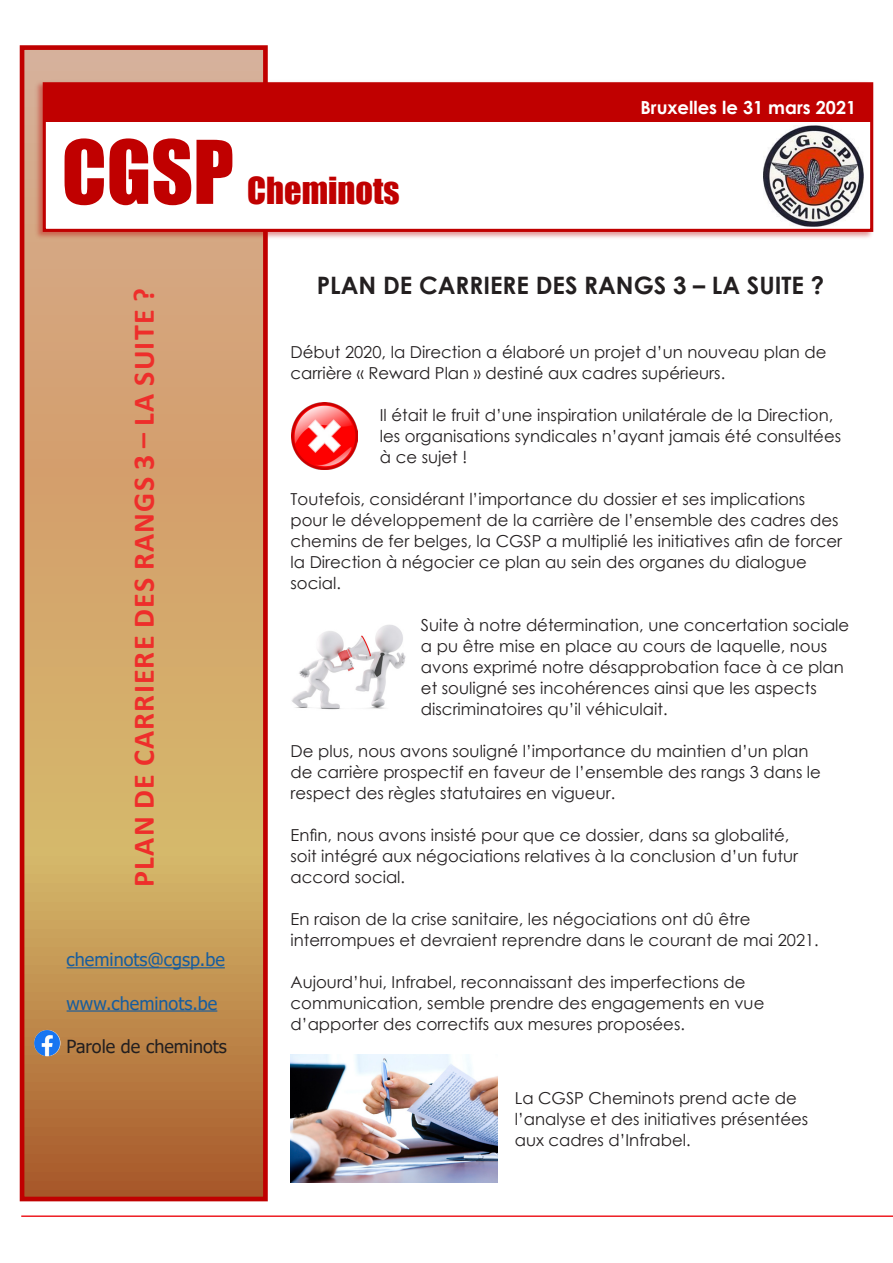
<style>
.page{position:relative;width:893px;height:1263px;background:#fff}
.page>*{position:absolute;margin:0;border:0;box-sizing:border-box;transform-origin:0 0}
.t1{font:81px "Impact";color:#c00000}
.t2{font:34.2px "Impact";color:#c00000}
.t3{font:700 30px "Calibri";letter-spacing:.04em;color:#ee2e2b}
.t4{font:700 24px "Century Gothic";color:#231f20}
.t5{font:18px "Tahoma";color:#175d9e}
.t6{font:700 18px "Century Gothic";color:#fff}
.t7{font:18px "Tahoma";color:#231f20}
.t8{font:16.5px/21px "Century Gothic";color:#231f20}
</style>
<div class="page">
<div style="left:20px;top:45px;width:248px;height:1156px;border:5px solid #c00000"></div>
<img style="left:24px;top:56px;width:239px;height:1135px">
<img style="left:30px;top:267px;width:229px;height:901px">
<img style="left:133px;top:291px;width:30px;height:35px">
<img style="left:33px;top:79px;width:841px;height:162px">
<div style="left:44px;top:84px;width:828px;height:146px;background:#fff"></div>
<div style="left:43px;top:82px;width:830px;height:150px;border:3px solid #c00000"></div>
<div style="left:509px;top:84px;width:363px;height:38px;background:#c00000"></div>
<div style="left:44px;top:84px;width:465px;height:38px;background:#c00000"></div>
<img style="left:764px;top:125px;width:99px;height:101px">
<hr style="left:67px;top:967px;width:158px;height:1px;background:#175d9e">
<hr style="left:67px;top:1010px;width:150px;height:1px;background:#175d9e">
<img style="left:34px;top:1030px;width:26px;height:26px;border-radius:13px">
<hr style="left:21px;top:1215px;width:872px;height:2px;background:#ee1d23">
<img style="left:291px;top:625px;width:115px;height:85px">
<img style="left:290px;top:1054px;width:207px;height:128px">
<img style="left:291px;top:403px;width:67px;height:66px">
<h1 class="t1" style="left:62px;top:109px;width:174px">CGSP</h1>
<h2 class="t2" style="left:247px;top:164px;width:154px">Cheminots</h2>
<p class="t6" style="left:640px;top:94px;width:217px">Bruxelles le 31 mars 2021</p>
<h3 class="t3" style="left:123px;top:887px;width:600px;rotate:-90deg">PLAN DE CARRIERE DES RANGS 3 – LA SUITE ?</h3>
<p class="t5" style="left:67px;top:948px;width:160px">cheminots@cgsp.be</p>
<p class="t5" style="left:67px;top:991px;width:152px">www.cheminots.be</p>
<p class="t7" style="left:67px;top:1034px;width:162px">Parole de cheminots</p>
<h3 class="t4" style="left:317px;top:267px;width:509px">PLAN DE CARRIERE DES RANGS 3 – LA SUITE ?</h3>
<p class="t8" style="left:291px;top:341px;width:537px">Début 2020, la Direction a élaboré un projet d’un nouveau plan de carrière « Reward Plan » destiné aux cadres supérieurs.</p>
<p class="t8" style="left:380px;top:404px;width:463px">Il était le fruit d’une inspiration unilatérale de la Direction, les organisations syndicales n’ayant jamais été consultées à ce sujet !</p>
<p class="t8" style="left:291px;top:488px;width:553px">Toutefois, considérant l’importance du dossier et ses implications pour le développement de la carrière de l’ensemble des cadres des chemins de fer belges, la CGSP a multiplié les initiatives afin de forcer la Direction à négocier ce plan au sein des organes du dialogue social.</p>
<p class="t8" style="left:421px;top:614px;width:430px">Suite à notre détermination, une concertation sociale a pu être mise en place au cours de laquelle, nous avons exprimé notre désapprobation face à ce plan et souligné ses incohérences ainsi que les aspects discriminatoires qu’il véhiculait.</p>
<p class="t8" style="left:291px;top:740px;width:532px">De plus, nous avons souligné l’importance du maintien d’un plan de carrière prospectif en faveur de l’ensemble des rangs 3 dans le respect des règles statutaires en vigueur.</p>
<p class="t8" style="left:291px;top:824px;width:509px">Enfin, nous avons insisté pour que ce dossier, dans sa globalité, soit intégré aux négociations relatives à la conclusion d’un futur accord social.</p>
<p class="t8" style="left:291px;top:908px;width:530px">En raison de la crise sanitaire, les négociations ont dû être interrompues et devraient reprendre dans le courant de mai 2021.</p>
<p class="t8" style="left:291px;top:971px;width:475px">Aujourd’hui, Infrabel, reconnaissant des imperfections de communication, semble prendre des engagements en vue d’apporter des correctifs aux mesures proposées.</p>
<p class="t8" style="left:515px;top:1087px;width:295px">La CGSP Cheminots prend acte de l’analyse et des initiatives présentées aux cadres d’Infrabel.</p>
</div>
